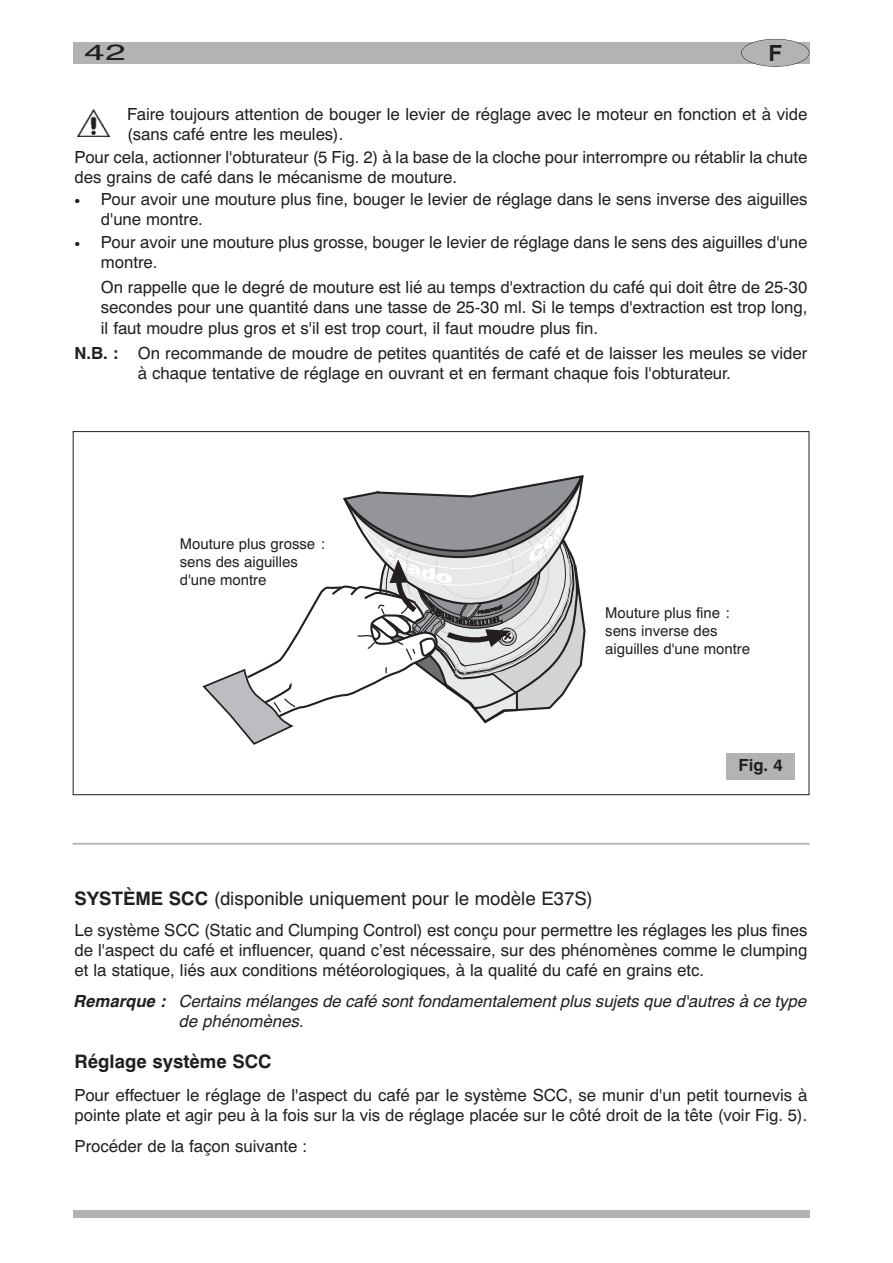
<style>
.page{position:relative;width:893px;height:1263px;background:#fff}
.page>*{position:absolute;margin:0;border:0;box-sizing:border-box;transform-origin:0 0}
.t1{font:22.2px "Helvetica";color:#231f20;scale:1.68 1}
.t2{font:700 22.2px "Helvetica";color:#231f20}
.t3{font:18.6px "Helvetica";color:#231f20}
.t4{font:700 18.6px "Helvetica";color:#231f20}
.t5{font:16.65px/20.1px "Helvetica";color:#231f20}
.t6{font:italic 16.65px/20.1px "Helvetica";color:#231f20}
.t7{font:700 16.65px "Helvetica";color:#231f20}
.t8{font:14.85px/17.9px "Helvetica";color:#231f20}
.s1{font-weight:700}
.s2{color:#fff}
</style>
<div class="page">
<div style="left:73px;top:42px;width:736px;height:21px;background:#b1b3b5"></div>
<div style="left:73px;top:1210px;width:736px;height:8px;background:#b1b3b5"></div>
<div style="left:741px;top:39px;width:68px;height:27px;background:#b1b3b5;border-radius:50%"></div>
<div style="left:741px;top:39px;width:68px;height:28px;border:1px solid #231f20;border-radius:50%"></div>
<img style="left:78px;top:109px;width:31px;height:28px">
<hr style="left:73px;top:843px;width:736px;height:2px;background:#b1b3b5">
<svg style="left:202px;top:475px;width:384px;height:270px"></svg>
<div style="left:726px;top:754px;width:69px;height:26px;background:#b1b3b5"></div>
<h1 class="t1" style="left:84px;top:44px;width:26px">42</h1>
<h1 class="t2" style="left:768px;top:45px;width:15px">F</h1>
<p class="t5" style="left:127px;top:105px;width:682px">Faire toujours attention de bouger le levier de réglage avec le moteur en fonction et à vide (sans café entre les meules).</p>
<p class="t5" style="left:75px;top:148px;width:734px">Pour cela, actionner l'obturateur (5 Fig. 2) à la base de la cloche pour interrompre ou rétablir la chute des grains de café dans le mécanisme de mouture.</p>
<p class="t5" style="left:101px;top:191px;width:708px;text-indent:-26px">• Pour avoir une mouture plus fine, bouger le levier de réglage dans le sens inverse des aiguilles d'une montre.</p>
<p class="t5" style="left:101px;top:234px;width:708px;text-indent:-26px">• Pour avoir une mouture plus grosse, bouger le levier de réglage dans le sens des aiguilles d'une montre.</p>
<p class="t5" style="left:101px;top:279px;width:708px;text-align:justify">On rappelle que le degré de mouture est lié au temps d'extraction du café qui doit être de 25-30 secondes pour une quantité dans une tasse de 25-30 ml. Si le temps d'extraction est trop long, il faut moudre plus gros et s'il est trop court, il faut moudre plus fin.</p>
<p class="t5" style="left:138px;top:344px;width:671px;text-indent:-63px"><span class="s1">N.B. :</span> On recommande de moudre de petites quantités de café et de laisser les meules se vider à chaque tentative de réglage en ouvrant et en fermant chaque fois l'obturateur.</p>
<p class="t8" style="left:180px;top:536px;width:147px">Mouture plus grosse<span class="s2">°</span>: sens des aiguilles d'une montre</p>
<p class="t8" style="left:605px;top:606px;width:146px">Mouture plus fine<span class="s2">°</span>: sens inverse des aiguilles d'une montre</p>
<p class="t7" style="left:738px;top:759px;width:46px">Fig. 4</p>
<p class="t3" style="left:75px;top:892px;width:520px"><span class="s1">SYSTÈME SCC</span> (disponible uniquement pour le modèle E37S)</p>
<p class="t5" style="left:75px;top:922px;width:734px;text-align:justify">Le système SCC (Static and Clumping Control) est conçu pour permettre les réglages les plus fines de l'aspect du café et influencer, quand c’est nécessaire, sur des phénomènes comme le clumping et la statique, liés aux conditions météorologiques, à la qualité du café en grains etc.</p>
<p class="t6" style="left:180px;top:993px;width:629px;text-indent:-105px"><span class="s1">Remarque :</span> Certains mélanges de café sont fondamentalement plus sujets que d'autres à ce type de phénomènes.</p>
<p class="t4" style="left:75px;top:1054px;width:198px">Réglage système SCC</p>
<p class="t5" style="left:75px;top:1087px;width:734px">Pour effectuer le réglage de l'aspect du café par le système SCC, se munir d'un petit tournevis à pointe plate et agir peu à la fois sur la vis de réglage placée sur le côté droit de la tête (voir Fig. 5).</p>
<p class="t5" style="left:75px;top:1137px;width:234px">Procéder de la façon suivante :</p>
</div>
